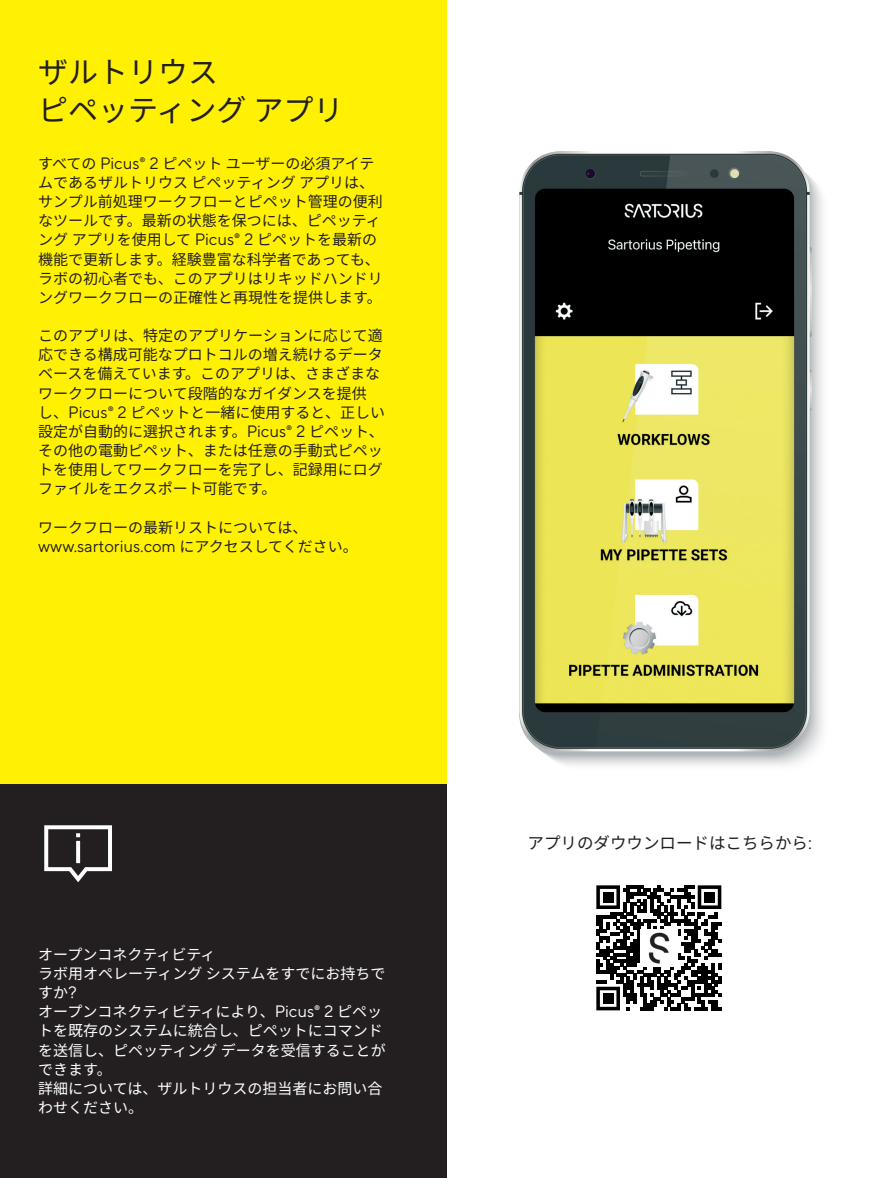
<style>
.page{position:relative;width:893px;height:1178px;background:#fff}
.page>*{position:absolute;margin:0;border:0;box-sizing:border-box;transform-origin:0 0}
.t1{font:30px/38.2px "Noto Sans CJ Kjp";color:#231f20}
.t2{font:16.5px "TT Norms Pro";color:#231f20}
.t3{font:16.5px "Noto Sans CJ Kjp";color:#231f20}
.t4{font:15px/19.2px "Noto Sans CJ Kjp";color:#231f20}
.t5{font:15px/19.2px "Noto Sans CJ Kjp";color:#fff}
.s1{font-family:"TT Norms Pro";font-size:16.5px}
.s2{font-family:"Noto Sans CJ Kjp";font-size:15px}
.s3{font-family:"TT Norms Pro";font-size:18.15px}
</style>
<div class="page">
<div style="left:0;top:0;width:446px;height:784px;background:#fff101"></div>
<div style="left:0;top:784px;width:446px;height:394px;background:#231f20"></div>
<img style="left:519px;top:151px;width:304px;height:615px">
<svg style="left:596px;top:885px;width:125px;height:125px"></svg>
<div style="left:603px;top:892px;width:10px;height:10px;background:#000"></div>
<div style="left:704px;top:892px;width:11px;height:10px;background:#000"></div>
<div style="left:603px;top:993px;width:10px;height:10px;background:#000"></div>
<img style="left:640px;top:929px;width:37px;height:37px">
<svg style="left:44px;top:825px;width:68px;height:57px"></svg>
<h1 class="t1" style="left:38px;top:53px;width:307px">ザルトリウス<br>ピペッティングアプリ</h1>
<p class="t4" style="left:38px;top:154px;width:346px">すべての <span class="s1">Picus® 2</span> ピペットユーザーの必須アイテムであるザルトリウスピペッティングアプリは、サンプル前処理ワークフローとピペット管理の便利なツールです。最新の状態を保つには、ピペッティングアプリを使用して <span class="s1">Picus® 2</span> ピペットを最新の機能で更新します。経験豊富な科学者であっても、ラボの初心者でも、このアプリはリキッドハンドリングワークフローの正確性と再現性を提供します。</p>
<p class="t4" style="left:38px;top:326px;width:348px">このアプリは、特定のアプリケーションに応じて適応できる構成可能なプロトコルの増え続けるデータベースを備えています。このアプリは、さまざまなワークフローについて段階的なガイダンスを提供し、<span class="s1">Picus® 2</span> ピペットと一緒に使用すると、正しい設定が自動的に選択されます。<span class="s1">Picus® 2</span> ピペット、その他の電動ピペット、または任意の手動式ピペットを使用してワークフローを完了し、記録用にログファイルをエクスポート可能です。</p>
<p class="t4" style="left:38px;top:518px;width:271px">ワークフローの最新リストについては、</p>
<p class="t2" style="left:38px;top:534px;width:321px">www.sartorius.com <span class="s2">にアクセスしてください。</span></p>
<p class="t5" style="left:38px;top:945px;width:349px">オープンコネクティビティ<br>ラボ用オペレーティングシステムをすでにお持ちですか<span class="s1">?<br></span>オープンコネクティビティにより、<span class="s1">Picus® 2</span> ピペットを既存のシステムに統合し、ピペットにコマンドを送信し、ピペッティングデータを受信することができます。<br>詳細については、ザルトリウスの担当者にお問い合わせください。</p>
<p class="t3" style="left:528px;top:834px;width:286px">アプリのダウウンロードはこちらから<span class="s3">:</span></p>
</div>
